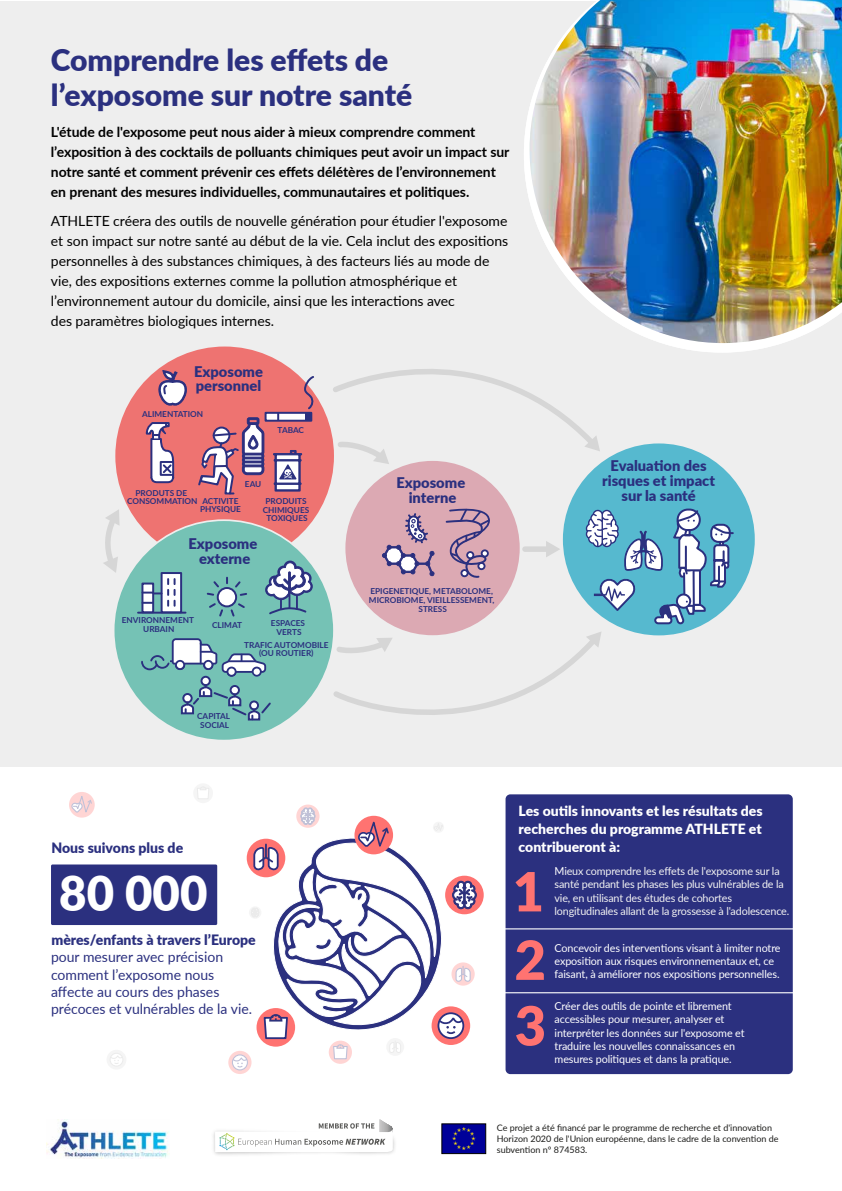
<style>
.page{position:relative;width:842px;height:1191px;background:#fff}
.page>*{position:absolute;margin:0;border:0;box-sizing:border-box;transform-origin:0 0}
.t1{font:900 54px "Lato";color:#ff7371}
.t2{font:900 48.3px "Lato";color:#fff}
.t3{font:900 30px/35px "Lato";color:#2b307f}
.t4{font:900 14.7px/14.7px "Lato";color:#2b307f;text-align:center}
.t5{font:14.3px/17.4px "Lato";color:#2b307f}
.t6{font:900 14.3px "Lato";color:#2b307f}
.t7{font:14px/20px "Lato";color:#000}
.t8{font:700 14px/20px "Lato";letter-spacing:-.005em;color:#000}
.t9{font:900 14px/18px "Lato";color:#fff;text-align:justify}
.t10{font:11px/13.2px "Lato";letter-spacing:-.01em;color:#fff}
.t11{font:11px/13.2px "Lato";letter-spacing:-.015em;color:#f2f2f2}
.t12{font:9px/10.8px "Lato";color:#1d1d1b}
.t13{font:700 8.2px/8.6px "Lato";color:#2b307f;text-align:center}
.s1{color:#fff}
</style>
<div class="page">
<div style="left:0;top:1px;width:841px;height:765px;background:#eee"></div>
<div style="left:505px;top:794px;width:288px;height:280px;background:#2b307f;border-radius:5px"></div>
<hr style="left:498px;top:928px;width:300px;height:1px;background:#fff">
<hr style="left:497px;top:992px;width:301px;height:1px;background:#fff">
<div style="left:442px;top:1123px;width:44px;height:30px;background:#009"></div>
<svg style="left:452px;top:1127px;width:23px;height:22px"></svg>
<img style="left:213px;top:1132px;width:182px;height:23px">
<svg style="left:215px;top:1119px;width:179px;height:33px"></svg>
<svg style="left:524px;top:111px;width:318px;height:241px"></svg>
<div style="left:115px;top:346px;width:219px;height:219px;background:#ee7371;border-radius:50%"></div>
<div style="left:563px;top:443px;width:192px;height:192px;background:#56b9cf;border-radius:50%"></div>
<div style="left:345px;top:461px;width:175px;height:174px;background:#dca9b3;border-radius:50%"></div>
<svg style="left:113px;top:519px;width:222px;height:222px"></svg>
<div style="left:114px;top:521px;width:219px;height:218px;background:#75c2b5;border-radius:50%"></div>
<div style="left:525px;top:546px;width:23px;height:6px;background:#d6d6d6"></div>
<svg style="left:546px;top:541px;width:14px;height:16px"></svg>
<svg style="left:103px;top:509px;width:17px;height:64px"></svg>
<div style="left:265px;top:412px;width:47px;height:10px;background:#fff;border:2px solid #2b307f"></div>
<svg style="left:277px;top:413px;width:2px;height:8px"></svg>
<div style="left:305px;top:413px;width:6px;height:8px;background:#2b307f"></div>
<svg style="left:304px;top:376px;width:12px;height:34px"></svg>
<svg style="left:145px;top:422px;width:30px;height:62px"></svg>
<svg style="left:158px;top:370px;width:29px;height:36px"></svg>
<svg style="left:265px;top:560px;width:48px;height:55px"></svg>
<svg style="left:328px;top:341px;width:272px;height:123px"></svg>
<svg style="left:329px;top:631px;width:272px;height:84px"></svg>
<svg style="left:382px;top:513px;width:53px;height:63px"></svg>
<svg style="left:206px;top:577px;width:41px;height:40px"></svg>
<hr style="left:138px;top:611px;width:48px;height:2px;background:#2b307f">
<div style="left:141px;top:582px;width:13px;height:31px;background:#fff;border:2px solid #2b307f"></div>
<div style="left:161px;top:572px;width:21px;height:41px;background:#fff;border:2px solid #2b307f"></div>
<svg style="left:167px;top:579px;width:9px;height:5px"></svg>
<svg style="left:142px;top:590px;width:34px;height:16px"></svg>
<svg style="left:445px;top:508px;width:45px;height:70px"></svg>
<svg style="left:273px;top:450px;width:29px;height:42px"></svg>
<svg style="left:198px;top:417px;width:66px;height:78px"></svg>
<svg style="left:140px;top:638px;width:131px;height:83px"></svg>
<svg style="left:586px;top:508px;width:149px;height:117px"></svg>
<div style="left:51px;top:864px;width:166px;height:61px;background:#2b307f;border-radius:2px"></div>
<svg style="left:69px;top:792px;width:26px;height:25px"></svg>
<svg style="left:72px;top:792px;width:21px;height:23px"></svg>
<div style="left:193px;top:783px;width:20px;height:20px;background:#f5f5f5;border-radius:50%"></div>
<div style="left:107px;top:1049px;width:19px;height:20px;background:#f5f5f5;border-radius:50%"></div>
<div style="left:110px;top:1052px;width:13px;height:14px;border:1px solid #373737;border-radius:50%"></div>
<svg style="left:110px;top:1054px;width:13px;height:10px"></svg>
<div style="left:445px;top:875px;width:39px;height:39px;background:#ff7371;border-radius:50%"></div>
<svg style="left:296px;top:804px;width:24px;height:23px"></svg>
<svg style="left:228px;top:1050px;width:24px;height:24px"></svg>
<div style="left:232px;top:1054px;width:16px;height:16px;border:1px solid #2b307f;border-radius:50%"></div>
<svg style="left:232px;top:807px;width:245px;height:261px"></svg>
<img style="left:529px;top:0;width:313px;height:343px">
<img style="left:46px;top:1119px;width:123px;height:39px">
<h3 class="t3" style="left:51px;top:41px;width:363px">Comprendre les effets de l’exposome sur notre santé</h3>
<p class="t8" style="left:51px;top:121px;width:460px">L'étude de l'exposome peut nous aider à mieux comprendre comment l’exposition à des cocktails de polluants chimiques peut avoir un impact sur notre santé et comment prévenir ces effets délétères de l’environnement en prenant des mesures individuelles, communautaires et politiques.</p>
<p class="t7" style="left:51px;top:210px;width:459px">ATHLETE créera des outils de nouvelle génération pour étudier l'exposome et son impact sur notre santé au début de la vie. Cela inclut des expositions personnelles à des substances chimiques, à des facteurs liés au mode de vie, des expositions externes comme la pollution atmosphérique et l’environnement autour du domicile, ainsi que les interactions avec<br>des paramètres biologiques internes.</p>
<p class="t4" style="left:194px;top:363px;width:70px;text-align:left">Exposome personnel</p>
<p class="t13" style="left:142px;top:409px;width:63px">ALIMENTATION</p>
<p class="t13" style="left:278px;top:425px;width:28px">TABAC</p>
<p class="t13" style="left:245px;top:479px;width:18px">EAU</p>
<p class="t13" style="left:127px;top:488px;width:72px">PRODUTS DE<br>CONSOMMATION</p>
<p class="t13" style="left:200px;top:496px;width:42px;text-align:left">ACTIVITE<br>PHYSIQUE</p>
<p class="t13" style="left:263px;top:496px;width:48px">PRODUITS<br>CHIMIQUES<br>TOXIQUES</p>
<p class="t4" style="left:188px;top:535px;width:70px">Exposome externe</p>
<p class="t13" style="left:122px;top:616px;width:74px">ENVIRONNEMENT<br>URBAIN</p>
<p class="t13" style="left:212px;top:620px;width:31px">CLIMAT</p>
<p class="t13" style="left:271px;top:618px;width:36px">ESPACES<br>VERTS</p>
<p class="t13" style="left:244px;top:640px;width:86px">TRAFIC AUTOMOBILE (OU ROUTIER)</p>
<p class="t13" style="left:197px;top:711px;width:34px">CAPITAL<br>SOCIAL</p>
<p class="t6" style="left:51px;top:837px;width:133px">Nous suivons plus de</p>
<h2 class="t2" style="left:59px;top:857px;width:150px">80 000</h2>
<p class="t6" style="left:51px;top:929px;width:206px">mères/enfants à travers l’Europe</p>
<p class="t5" style="left:51px;top:947px;width:202px">pour mesurer avec précision comment l’exposome nous affecte au cours des phases précoces et vulnérables de la vie.</p>
<p class="t4" style="left:396px;top:474px;width:70px">Exposome interne</p>
<p class="t13" style="left:369px;top:586px;width:127px">EPIGENETIQUE, METABOLOME,<br>MICROBIOME, VIEILLESSEMENT,<br>STRESS</p>
<p class="t4" style="left:602px;top:458px;width:114px">Evaluation des risques et impact sur la santé</p>
<p class="t9" style="left:519px;top:801px;width:246px">Les outils innovants et les résultats des recherches du programme ATHLETE et contribueront à:</p>
<h1 class="t1" style="left:513px;top:851px;width:33px">1</h1>
<p class="t11" style="left:555px;top:864px;width:236px"><span class="s1">M</span>ieux comprendre les effets de l'exposome sur la santé pendant les phases les plus vulnérables de la vie, en utilisant des études de cohortes longitudinales allant de la grossesse à l'adolescence.</p>
<h1 class="t1" style="left:515px;top:919px;width:33px">2</h1>
<p class="t10" style="left:555px;top:940px;width:228px">Concevoir des interventions visant à limiter notre exposition aux risques environnementaux et, ce faisant, à améliorer nos expositions personnelles.</p>
<h1 class="t1" style="left:515px;top:985px;width:33px">3</h1>
<p class="t10" style="left:555px;top:999px;width:192px">Créer des outils de pointe et librement accessibles pour mesurer, analyser et interpréter les données sur l'exposome et traduire les nouvelles connaissances en mesures politiques et dans la pratique.</p>
<p class="t12" style="left:497px;top:1122px;width:283px">Ce projet a été financé par le programme de recherche et d'innovation<br>Horizon 2020 de l'Union européenne, dans le cadre de la convention de subvention n° 874583.</p>
</div>
